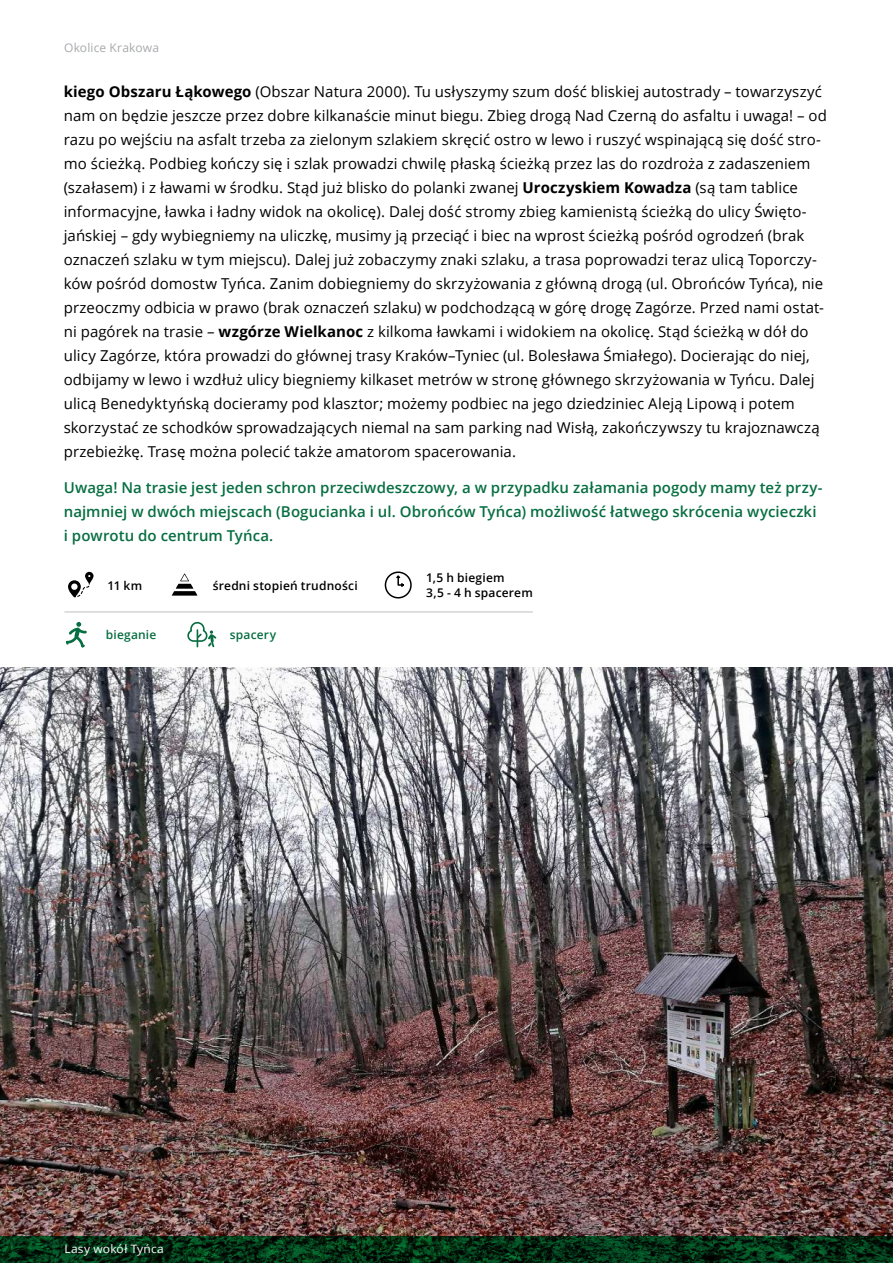
<style>
.page{position:relative;width:893px;height:1263px;background:#fff}
.page>*{position:absolute;margin:0;border:0;box-sizing:border-box;transform-origin:0 0}
.t1{font:15px/24px "Open Sans";letter-spacing:.005em;color:#000}
.t2{font:600 15px/24px "Open Sans";letter-spacing:.005em;color:#076e41}
.t3{font:600 12px/15px "Open Sans";letter-spacing:.015em;color:#000}
.t4{font:600 12px "Open Sans";letter-spacing:.015em;color:#076e41}
.t5{font:12px "Open Sans";letter-spacing:.015em;color:#a7a9ac}
.t6{font:11.55px "Open Sans";letter-spacing:.02em;color:#fff;scale:1.04 1}
.s1{font-weight:700}
</style>
<div class="page">
<svg style="left:68px;top:572px;width:26px;height:25px"></svg>
<div style="left:385px;top:571px;width:27px;height:27px;border:2px solid #000;border-radius:50%"></div>
<svg style="left:396px;top:574px;width:9px;height:13px"></svg>
<svg style="left:172px;top:573px;width:25px;height:23px"></svg>
<hr style="left:64px;top:612px;width:469px;height:1px;background:#bcbec0">
<img style="left:0;top:668px;width:893px;height:568px">
<svg style="left:66px;top:622px;width:21px;height:25px"></svg>
<svg style="left:187px;top:622px;width:29px;height:25px"></svg>
<svg style="left:0;top:1236px;width:893px;height:27px"></svg>
<p class="t5" style="left:64px;top:39px;width:96px">Okolice Krakowa</p>
<p class="t1" style="left:64px;top:79px;width:765px"><span class="s1">kiego Obszaru Łąkowego</span> (Obszar Natura 2000). Tu usłyszymy szum dość bliskiej autostrady – towarzyszyć nam on będzie jeszcze przez dobre kilkanaście minut biegu. Zbieg drogą Nad Czerną do asfaltu i uwaga! – od razu po wejściu na asfalt trzeba za zielonym szlakiem skręcić ostro w lewo i ruszyć wspinającą się dość stro&shy;mo ścieżką. Podbieg kończy się i szlak prowadzi chwilę płaską ścieżką przez las do rozdroża z zadaszeniem (szałasem) i z ławami w środku. Stąd już blisko do polanki zwanej <span class="s1">Uroczyskiem Kowadza</span> (są tam tablice informacyjne, ławka i ładny widok na okolicę). Dalej dość stromy zbieg kamienistą ścieżką do ulicy Święto&shy;jańskiej – gdy wybiegniemy na uliczkę, musimy ją przeciąć i biec na wprost ścieżką pośród ogrodzeń (brak oznaczeń szlaku w tym miejscu). Dalej już zobaczymy znaki szlaku, a trasa poprowadzi teraz ulicą Toporczy&shy;ków pośród domostw Tyńca. Zanim dobiegniemy do skrzyżowania z główną drogą (ul. Obrońców Tyńca), nie przeoczmy odbicia w prawo (brak oznaczeń szlaku) w podchodzącą w górę drogę Zagórze. Przed nami ostat&shy;ni pagórek na trasie – <span class="s1">wzgórze Wielkanoc</span> z kilkoma ławkami i widokiem na okolicę. Stąd ścieżką w dół do ulicy Zagórze, która prowadzi do głównej trasy Kraków–Tyniec (ul. Bolesława Śmiałego). Docierając do niej, odbijamy w lewo i wzdłuż ulicy biegniemy kilkaset metrów w stronę głównego skrzyżowania w Tyńcu. Dalej ulicą Benedyktyńską docieramy pod klasztor; możemy podbiec na jego dziedziniec Aleją Lipową i potem skorzystać ze schodków sprowadzających niemal na sam parking nad Wisłą, zakończywszy tu krajoznawczą przebieżkę. Trasę można polecić także amatorom spacerowania.</p>
<p class="t2" style="left:64px;top:476px;width:760px">Uwaga! Na trasie jest jeden schron przeciwdeszczowy, a w przypadku załamania pogody mamy też przy&shy;najmniej w dwóch miejscach (Bogucianka i ul. Obrońców Tyńca) możliwość łatwego skrócenia wycieczki i powrotu do centrum Tyńca.</p>
<p class="t3" style="left:107px;top:577px;width:36px">11 km</p>
<p class="t3" style="left:426px;top:570px;width:108px">1,5 h biegiem<br>3,5 - 4 h spacerem</p>
<p class="t3" style="left:213px;top:577px;width:146px">średni stopień trudności</p>
<p class="t4" style="left:106px;top:627px;width:52px">bieganie</p>
<p class="t4" style="left:230px;top:627px;width:48px">spacery</p>
<p class="t6" style="left:64px;top:1241px;width:97px">Lasy wokół Tyńca</p>
</div>
